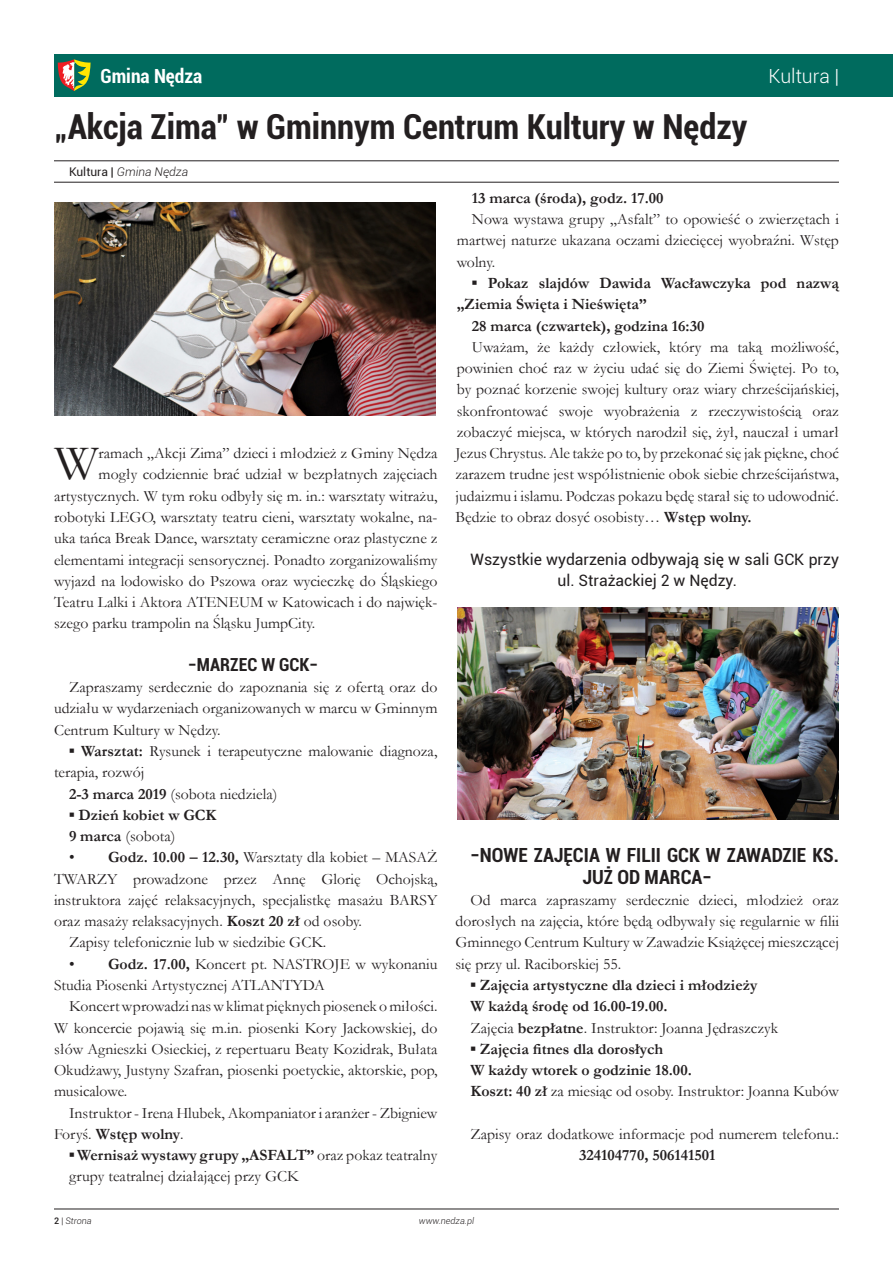
<style>
.page{position:relative;width:893px;height:1263px;background:#fff}
.page>*{position:absolute;margin:0;border:0;box-sizing:border-box;transform-origin:0 0}
.News_Body_Dropcap{font:49.8px "Garamond";color:#231f20}
.News_Title{font:700 condensed 34.5px "Roboto";color:#231f20}
.News_Body{font:700 condensed 19.5px/21.3px "Roboto";color:#231f20}
.t1{font:700 condensed 19.5px "Roboto";color:#fff}
.t2{font:300 19.5px "Roboto";color:#fff}
.News_Body-2{font:700 condensed 18px "Roboto";color:#231f20}
.News_Body-3{font:15.75px/21.3px "Garamond";color:#231f20;text-align:justify}
.News_Body_Dropcap-2{font:15.75px "Garamond";color:#231f20}
.News_Body-4{font:700 15.75px/21.3px "Garamond";color:#231f20}
.News_Body-5{font:15.75px/21.3px "Roboto";color:#231f20}
.News_Info_Bold{font:italic 300 12px "Roboto";color:#231f20}
.t3{font:italic 300 9px "Roboto";color:#231f20}
.s1{font-weight:400;font-style:normal}
.s2{font-weight:700}
.s3{font-weight:400}
.s4{font-weight:500;font-style:normal}
.s5{font-style:normal}
</style>
<div class="page">
<div style="left:54px;top:54px;width:839px;height:43px;background:#006b5e"></div>
<svg style="left:58px;top:59px;width:33px;height:31px"></svg>
<hr style="left:54px;top:1209px;width:785px;height:1px;background:#231f20">
<hr style="left:54px;top:161px;width:785px;height:1px;background:#231f20">
<hr style="left:54px;top:182px;width:785px;height:1px;background:#231f20">
<img style="left:54px;top:203px;width:382px;height:213px">
<img style="left:457px;top:607px;width:382px;height:213px">
<p class="t1" style="left:100px;top:62px;width:103px">Gmina Nędza</p>
<p class="t2" style="left:769px;top:62px;width:72px">Kultura |</p>
<p class="News_Title" style="left:54px;top:103px;width:695px">„Akcja Zima" w Gminnym Centrum Kultury w Nędzy</p>
<p class="News_Info_Bold" style="left:69px;top:163px;width:121px"><span class="s1">Kultura |</span> Gmina Nędza</p>
<p class="News_Body_Dropcap" style="left:54px;top:430px;width:46px">W</p>
<p class="News_Body_Dropcap-2" style="left:99px;top:443px;width:340px">ramach „Akcji Zima” dzieci i młodzież z Gminy Nędza</p>
<p class="News_Body_Dropcap-2" style="left:99px;top:464px;width:340px">mogły codziennie brać udział w bezpłatnych zajęciach</p>
<p class="News_Body_Dropcap-2" style="left:54px;top:485px;width:385px">artystycznych. W tym roku odbyły się m. in.: warsztaty witrażu,</p>
<p class="News_Body_Dropcap-2" style="left:54px;top:506px;width:385px">robotyki LEGO, warsztaty teatru cieni, warsztaty wokalne, na-</p>
<p class="News_Body_Dropcap-2" style="left:54px;top:528px;width:385px">uka tańca Break Dance, warsztaty ceramiczne oraz plastyczne z</p>
<p class="News_Body_Dropcap-2" style="left:54px;top:549px;width:385px">elementami integracji sensorycznej. Ponadto zorganizowaliśmy</p>
<p class="News_Body_Dropcap-2" style="left:54px;top:570px;width:385px">wyjazd na lodowisko do Pszowa oraz wycieczkę do Śląskiego</p>
<p class="News_Body_Dropcap-2" style="left:54px;top:591px;width:385px">Teatru Lalki i Aktora ATENEUM w Katowicach i do najwięk-</p>
<p class="News_Body_Dropcap-2" style="left:54px;top:613px;width:263px">szego parku trampolin na Śląsku JumpCity.</p>
<p class="News_Body-2" style="left:188px;top:652px;width:131px">−MARZEC W GCK−</p>
<p class="News_Body-3" style="left:54px;top:676px;width:385px;text-indent:15px">Zapraszamy serdecznie do zapoznania się z ofertą oraz do udziału w wydarzeniach organizowanych w marcu w Gminnym Centrum Kultury w Nędzy.</p>
<p class="News_Body-3" style="left:54px;top:740px;width:385px;text-indent:15px"><span class="s2">▪ Warsztat:</span> Rysunek i terapeutyczne malowanie diagnoza, terapia, rozwój</p>
<p class="News_Body-3" style="left:69px;top:782px;width:210px"><span class="s2">2-3 marca 2019</span> (sobota niedziela)</p>
<p class="News_Body-4" style="left:69px;top:804px;width:149px">▪ Dzień kobiet w GCK</p>
<p class="News_Body-3" style="left:69px;top:825px;width:108px"><span class="s2">9 marca</span> (sobota)</p>
<p class="News_Body-3" style="left:54px;top:846px;width:385px;text-indent:15px">• <span class="s2">Godz. 10.00 – 12.30,</span> Warsztaty dla kobiet – MASAŻ TWARZY prowadzone przez Annę Glorię Ochojską, instruktora zajęć relaksacyjnych, specjalistkę masażu BARSY oraz masaży relaksacyjnych. <span class="s2">Koszt 20 zł</span> od osoby.</p>
<p class="News_Body-3" style="left:69px;top:931px;width:259px">Zapisy telefonicznie lub w siedzibie GCK.</p>
<p class="News_Body-3" style="left:54px;top:953px;width:385px;text-indent:15px">• <span class="s2">Godz. 17.00,</span> Koncert pt. NASTROJE w wykonaniu<br>Studia Piosenki Artystycznej ATLANTYDA</p>
<p class="News_Body-3" style="left:54px;top:995px;width:385px;text-indent:15px">Koncert wprowadzi nas w klimat pięknych piosenek o miłości.<br>W koncercie pojawią się m.in. piosenki Kory Jackowskiej, do słów Agnieszki Osieckiej, z repertuaru Beaty Kozidrak, Bułata Okudżawy, Justyny Szafran, piosenki poetyckie, aktorskie, pop, musicalowe.</p>
<p class="News_Body-3" style="left:54px;top:1102px;width:385px;text-indent:15px">Instruktor - Irena Hlubek, Akompaniator i aranżer - Zbigniew<br>Foryś. <span class="s2">Wstęp wolny</span>.</p>
<p class="News_Body-3" style="left:69px;top:1144px;width:370px"><span class="s2">▪ Wernisaż wystawy grupy „ASFALT”</span> oraz pokaz teatralny grupy teatralnej działającej przy GCK</p>
<p class="News_Body-4" style="left:472px;top:187px;width:193px">13 marca (środa), godz. 17.00</p>
<p class="News_Body-3" style="left:457px;top:208px;width:384px;text-indent:15px">Nowa wystawa grupy „Asfalt” to opowieść o zwierzętach i martwej naturze ukazana oczami dziecięcej wyobraźni. Wstęp wolny.</p>
<p class="News_Body-4" style="left:457px;top:272px;width:384px;text-indent:15px">▪ Pokaz slajdów Dawida Wacławczyka pod nazwą „Ziemia Święta i Nieświęta”</p>
<p class="News_Body-4" style="left:472px;top:315px;width:234px">28 marca (czwartek), godzina 16:30</p>
<p class="News_Body-3" style="left:455px;top:336px;width:385px;text-indent:16px">Uważam, że każdy człowiek, który ma taką możliwość, powinien choć raz w życiu udać się do Ziemi Świętej. Po to, by poznać korzenie swojej kultury oraz wiary chrześcijańskiej, skonfrontować swoje wyobrażenia z rzeczywistością oraz zobaczyć miejsca, w których narodził się, żył, nauczał i umarł Jezus Chrystus. Ale także po to, by przekonać się jak piękne, choć zarazem trudne jest współistnienie obok siebie chrześcijaństwa, judaizmu i islamu. Podczas pokazu będę starał się to udowodnić.<br>Będzie to obraz dosyć osobisty… <span class="s2">Wstęp wolny.</span></p>
<p class="News_Body-5" style="left:557px;top:548px;width:283px;text-indent:-87px">Wszystkie wydarzenia odbywają się w sali GCK przy ul. Strażackiej 2 w Nędzy.</p>
<p class="News_Body" style="left:583px;top:844px;width:258px;text-indent:-112px">−NOWE ZAJĘCIA W FILII GCK W ZAWADZIE KS.<br>JUŻ OD MARCA−</p>
<p class="News_Body-3" style="left:455px;top:889px;width:385px;text-indent:15px">Od marca zapraszamy serdecznie dzieci, młodzież oraz dorosłych na zajęcia, które będą odbywały się regularnie w filii Gminnego Centrum Kultury w Zawadzie Książęcej mieszczącej się przy ul. Raciborskiej 55.</p>
<p class="News_Body-4" style="left:470px;top:974px;width:289px">▪ Zajęcia artystyczne dla dzieci i młodzieży</p>
<p class="News_Body-4" style="left:470px;top:996px;width:199px">W każdą środę od 16.00-19.00.</p>
<p class="News_Body-3" style="left:470px;top:1016px;width:309px">Zajęcia <span class="s2">bezpłatne</span>. Instruktor: Joanna Jędraszczyk</p>
<p class="News_Body-4" style="left:470px;top:1038px;width:194px"><span class="s3">▪</span> Zajęcia fitnes dla dorosłych</p>
<p class="News_Body-4" style="left:470px;top:1059px;width:223px">W każdy wtorek o godzinie 18.00.</p>
<p class="News_Body-3" style="left:470px;top:1080px;width:370px"><span class="s2">Koszt: 40 zł</span> za miesiąc od osoby. Instruktor: Joanna Kubów</p>
<p class="News_Body-3" style="left:579px;top:1123px;width:261px;text-indent:-109px">Zapisy oraz dodatkowe informacje pod numerem telefonu.:<br><span class="s2">324104770, 506141501</span></p>
<p class="t3" style="left:54px;top:1214px;width:39px"><span class="s4">2</span> <span class="s5">|</span> Strona</p>
<p class="t3" style="left:419px;top:1214px;width:57px">www.nedza.pl</p>
</div>
